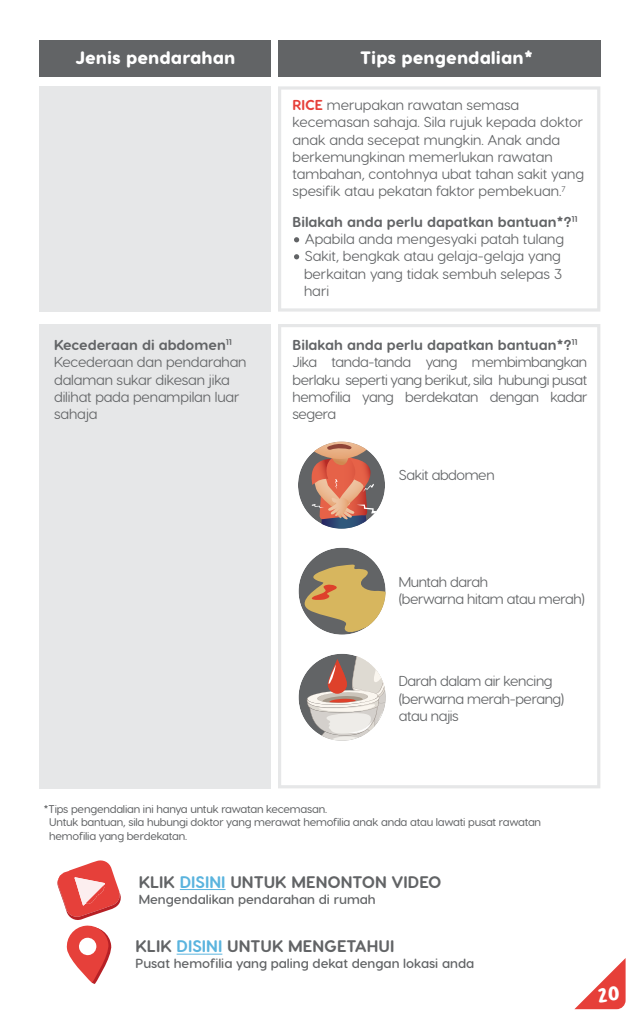
<style>
.page{position:relative;width:640px;height:1024px;background:#fff}
.page>*{position:absolute;margin:0;border:0;box-sizing:border-box;transform-origin:0 0}
.t1{font:800 18px "Visby Round CF";color:#fff}
.t2{font:700 16.8px "Visby Round CF";color:#626466}
.t3{font:14.4px/17.2px "Visby Round CF";letter-spacing:-.01em;color:#626466}
.t4{font:600 13.2px "Visby Round CF";color:#626466}
.t5{font:500 11.2px/13.6px "Visby Round CF";letter-spacing:-.015em;color:#626466}
.s1{font-weight:700;color:#e63f39}
.s2{font-weight:700}
.s3{color:#5bb4de}
</style>
<div class="page">
<div style="left:39px;top:40px;width:232px;height:37px;background:#626466"></div>
<div style="left:278px;top:40px;width:322px;height:37px;background:#626466"></div>
<div style="left:39px;top:86px;width:232px;height:226px;background:#e6e7e8"></div>
<svg style="left:278px;top:86px;width:322px;height:226px"></svg>
<div style="left:39px;top:324px;width:232px;height:464px;background:#e6e7e8"></div>
<svg style="left:278px;top:324px;width:322px;height:464px"></svg>
<svg style="left:294px;top:237px;width:5px;height:5px"></svg>
<svg style="left:294px;top:254px;width:5px;height:5px"></svg>
<hr style="left:180px;top:889px;width:46px;height:1px;background:#5bb4de">
<hr style="left:177px;top:953px;width:45px;height:2px;background:#5bb4de">
<svg style="left:57px;top:860px;width:64px;height:124px"></svg>
<svg style="left:78px;top:937px;width:19px;height:19px"></svg>
<svg style="left:574px;top:958px;width:52px;height:51px"></svg>
<p class="t1" style="left:75px;top:46px;width:162px">Jenis pendarahan</p>
<p class="t1" style="left:360px;top:46px;width:175px">Tips pengendalian*</p>
<p class="t3" style="left:293px;top:96px;width:293px"><span class="s1">RICE</span> merupakan rawatan semasa kecemasan sahaja. Sila rujuk kepada doktor anak anda secepat mungkin. Anak anda berkemungkinan memerlukan rawatan tambahan, contohnya ubat tahan sakit yang spesifik atau pekatan faktor pembekuan.<sup>7</sup></p>
<p class="t3" style="left:304px;top:213px;width:275px;text-indent:-11px"><span class="s2">Bilakah anda perlu dapatkan bantuan*?</span><sup>11<br></sup>Apabila anda mengesyaki patah tulang<br>Sakit, bengkak atau gelaja-gelaja yang berkaitan yang tidak sembuh selepas 3 hari</p>
<p class="t3" style="left:54px;top:336px;width:194px"><span class="s2">Kecederaan di abdomen</span><sup>11<br></sup>Kecederaan dan pendarahan dalaman sukar dikesan jika dilihat pada penampilan luar sahaja</p>
<p class="t3" style="left:293px;top:336px;width:296px"><span class="s2">Bilakah anda perlu dapatkan bantuan*?</span><sup>11<br></sup>Jika tanda-tanda yang membimbangkan berlaku seperti yang berikut, sila hubungi pusat hemofilia yang berdekatan dengan kadar segera</p>
<p class="t3" style="left:399px;top:467px;width:97px">Sakit abdomen</p>
<p class="t3" style="left:399px;top:573px;width:188px">Muntah darah<br>(berwarna hitam atau merah)</p>
<p class="t3" style="left:399px;top:673px;width:167px">Darah dalam air kencing (berwarna merah-perang) atau najis</p>
<p class="t5" style="left:49px;top:802px;width:493px;text-indent:-6px">*Tips pengendalian ini hanya untuk rawatan kecemasan.<br>Untuk bantuan, sila hubungi doktor yang merawat hemofilia anak anda atau lawati pusat rawatan hemofilia yang berdekatan.</p>
<p class="t2" style="left:139px;top:871px;width:304px">KLIK <span class="s3">DISINI</span> UNTUK MENONTON VIDEO</p>
<p class="t4" style="left:139px;top:891px;width:239px">Mengendalikan pendarahan di rumah</p>
<p class="t2" style="left:136px;top:936px;width:260px">KLIK <span class="s3">DISINI</span> UNTUK MENGETAHUI</p>
<p class="t4" style="left:136px;top:955px;width:340px">Pusat hemofilia yang paling dekat dengan lokasi anda</p>
</div>
